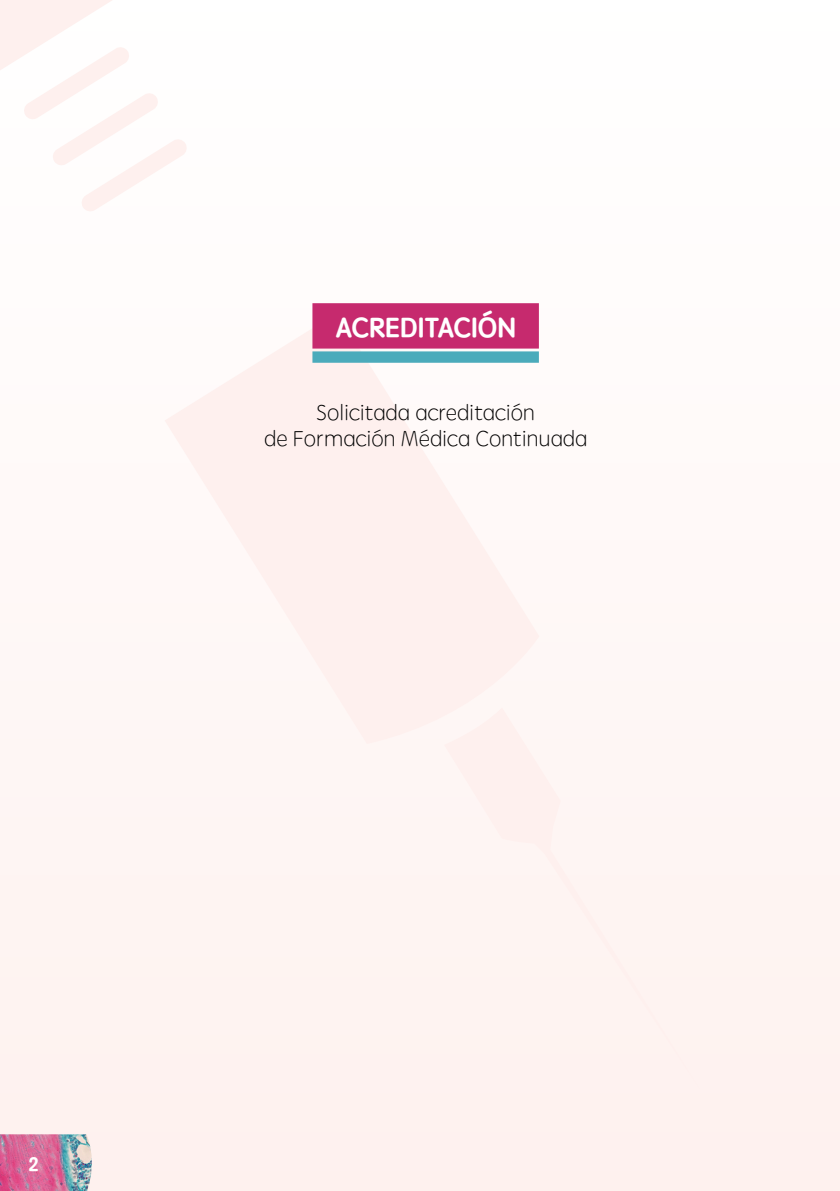
<style>
.page{position:relative;width:840px;height:1191px;background:#fff}
.page>*{position:absolute;margin:0;border:0;box-sizing:border-box;transform-origin:0 0}
.t1{font:28px "ST Yuanti TC Bold";letter-spacing:-.01em;color:#fff}
.t2{font:22px/26px "ST Yuanti TC Light";letter-spacing:-.005em;color:#000;text-align:center}
.t3{font:20px "ST Yuanti TC Bold";color:#fff}
</style>
<div class="page">
<div style="left:0;top:0;width:839px;height:1191px;background:#fef7f5"></div>
<img style="left:0;top:1134px;width:92px;height:57px">
<div style="left:312px;top:303px;width:226px;height:45px;background:#c62a6e"></div>
<div style="left:312px;top:351px;width:226px;height:12px;background:#4babbb"></div>
<p class="t1" style="left:335px;top:307px;width:182px">ACREDITACIÓN</p>
<p class="t2" style="left:264px;top:399px;width:324px">Solicitada acreditación<br>de Formación Médica Continuada</p>
<p class="t3" style="left:28px;top:1149px;width:12px">2</p>
</div>
